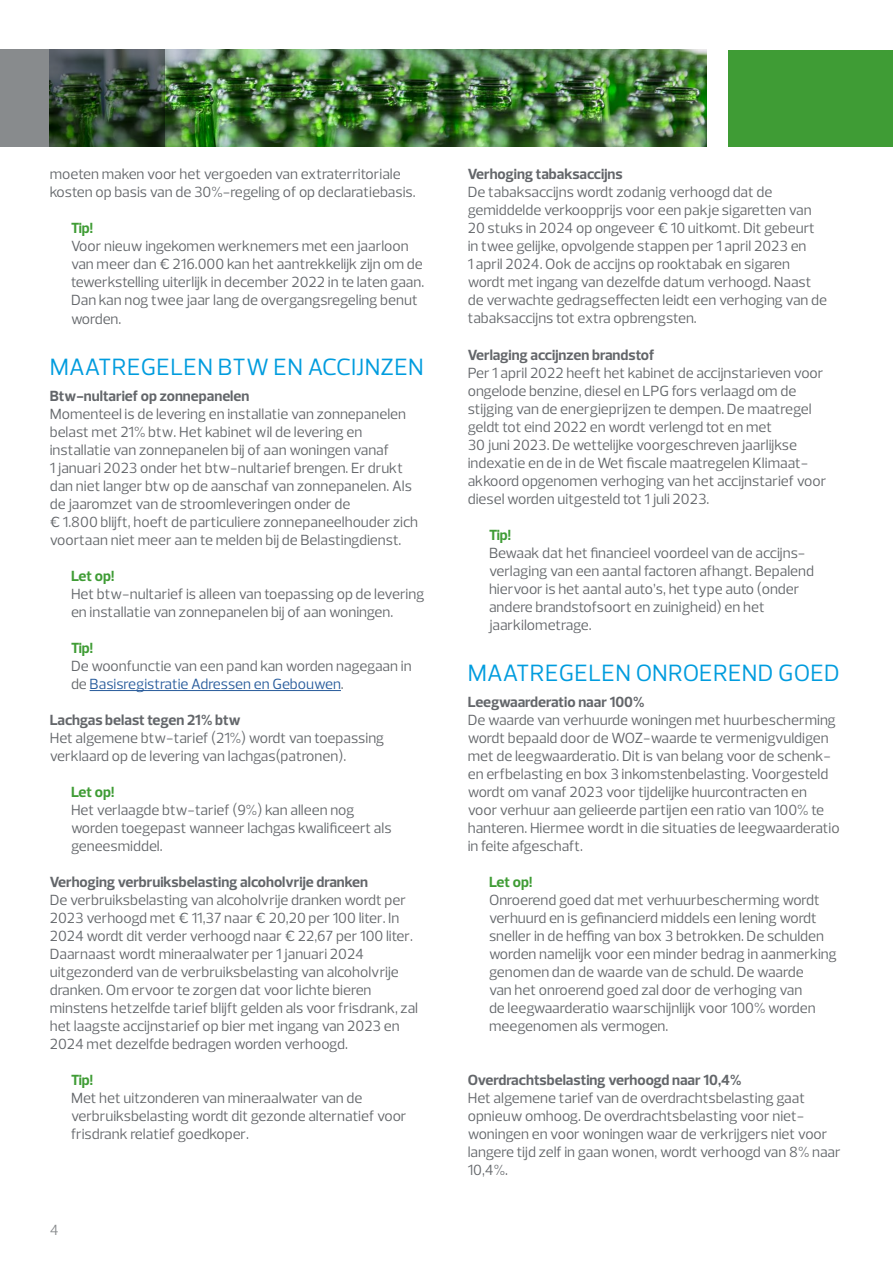
<style>
.page{position:relative;width:893px;height:1263px;background:#fff}
.page>*{position:absolute;margin:0;border:0;box-sizing:border-box;transform-origin:0 0}
.t1{font:24px "Prelo";letter-spacing:.015em;color:#009cde}
.t2{font:15px/18px "Prelo";color:#63666a}
.t3{font:700 15px "Prelo";color:#63666a}
.t4{font:700 15px "Prelo";color:#3f9c35}
.t5{font:15px "Prelo";color:#888b8d}
.s1{color:#275b9b}
</style>
<div class="page">
<div style="left:729px;top:50px;width:164px;height:97px;background:#3f9c35"></div>
<hr style="left:90px;top:690px;width:251px;height:1px;background:#275b9b">
<img style="left:164px;top:50px;width:543px;height:97px">
<svg style="left:0;top:50px;width:164px;height:97px;background:#4c5b4e"></svg>
<p class="t2" style="left:50px;top:166px;width:367px">moeten maken voor het vergoeden van extraterritoriale kosten op basis van de 30%-regeling of op declaratiebasis.</p>
<p class="t4" style="left:71px;top:219px;width:24px">Tip!</p>
<p class="t2" style="left:71px;top:238px;width:355px">Voor nieuw ingekomen werknemers met een jaarloon van meer dan € 216.000 kan het aantrekkelijk zijn om de tewerkstelling uiterlijk in december 2022 in te laten gaan.<br>Dan kan nog twee jaar lang de overgangsregeling benut worden.</p>
<h1 class="t1" style="left:50px;top:352px;width:375px">MAATREGELEN BTW EN ACCIJNZEN</h1>
<p class="t3" style="left:50px;top:387px;width:201px">Btw-nultarief op zonnepanelen</p>
<p class="t2" style="left:50px;top:405px;width:370px">Momenteel is de levering en installatie van zonnepanelen belast met 21% btw. Het kabinet wil de levering en installatie van zonnepanelen bij of aan woningen vanaf<br>1 januari 2023 onder het btw-nultarief brengen. Er drukt dan niet langer btw op de aanschaf van zonnepanelen. Als de jaaromzet van de stroomleveringen onder de<br>€ 1.800 blijft, hoeft de particuliere zonnepaneelhouder zich voortaan niet meer aan te melden bij de Belastingdienst.</p>
<p class="t4" style="left:71px;top:567px;width:45px">Let op!</p>
<p class="t2" style="left:71px;top:585px;width:355px">Het btw-nultarief is alleen van toepassing op de levering en installatie van zonnepanelen bij of aan woningen.</p>
<p class="t4" style="left:71px;top:639px;width:24px">Tip!</p>
<p class="t2" style="left:71px;top:657px;width:342px">De woonfunctie van een pand kan worden nagegaan in de <span class="s1">Basisregistratie Adressen en Gebouwen</span>.</p>
<p class="t3" style="left:50px;top:711px;width:192px">Lachgas belast tegen 21% btw</p>
<p class="t2" style="left:50px;top:729px;width:336px">Het algemene btw-tarief (21%) wordt van toepassing verklaard op de levering van lachgas(patronen).</p>
<p class="t4" style="left:71px;top:783px;width:45px">Let op!</p>
<p class="t2" style="left:71px;top:801px;width:322px">Het verlaagde btw-tarief (9%) kan alleen nog worden toegepast wanneer lachgas kwalificeert als geneesmiddel.</p>
<p class="t3" style="left:50px;top:873px;width:320px">Verhoging verbruiksbelasting alcoholvrije dranken</p>
<p class="t2" style="left:50px;top:891px;width:370px">De verbruiksbelasting van alcoholvrije dranken wordt per 2023 verhoogd met € 11,37 naar € 20,20 per 100 liter. In 2024 wordt dit verder verhoogd naar € 22,67 per 100 liter.<br>Daarnaast wordt mineraalwater per 1 januari 2024 uitgezonderd van de verbruiksbelasting van alcoholvrije dranken. Om ervoor te zorgen dat voor lichte bieren minstens hetzelfde tarief blijft gelden als voor frisdrank, zal het laagste accijnstarief op bier met ingang van 2023 en 2024 met dezelfde bedragen worden verhoogd.</p>
<p class="t4" style="left:71px;top:1071px;width:24px">Tip!</p>
<p class="t2" style="left:71px;top:1089px;width:337px">Met het uitzonderen van mineraalwater van de verbruiksbelasting wordt dit gezonde alternatief voor frisdrank relatief goedkoper.</p>
<p class="t5" style="left:50px;top:1221px;width:10px">4</p>
<p class="t3" style="left:468px;top:165px;width:156px">Verhoging tabaksaccijns</p>
<p class="t2" style="left:468px;top:184px;width:361px">De tabaksaccijns wordt zodanig verhoogd dat de gemiddelde verkoopprijs voor een pakje sigaretten van 20 stuks in 2024 op ongeveer € 10 uitkomt. Dit gebeurt in twee gelijke, opvolgende stappen per 1 april 2023 en<br>1 april 2024. Ook de accijns op rooktabak en sigaren wordt met ingang van dezelfde datum verhoogd. Naast de verwachte gedragseffecten leidt een verhoging van de tabaksaccijns tot extra opbrengsten.</p>
<p class="t3" style="left:468px;top:345px;width:188px">Verlaging accijnzen brandstof</p>
<p class="t2" style="left:468px;top:364px;width:360px">Per 1 april 2022 heeft het kabinet de accijnstarieven voor ongelode benzine, diesel en LPG fors verlaagd om de stijging van de energieprijzen te dempen. De maatregel geldt tot eind 2022 en wordt verlengd tot en met<br>30 juni 2023. De wettelijke voorgeschreven jaarlijkse indexatie en de in de Wet fiscale maatregelen Klimaat&shy;akkoord opgenomen verhoging van het accijnstarief voor diesel worden uitgesteld tot 1 juli 2023.</p>
<p class="t4" style="left:489px;top:525px;width:24px">Tip!</p>
<p class="t2" style="left:489px;top:544px;width:327px">Bewaak dat het financieel voordeel van de accijns&shy;verlaging van een aantal factoren afhangt. Bepalend hiervoor is het aantal auto’s, het type auto (onder andere brandstofsoort en zuinigheid) en het jaarkilometrage.</p>
<h1 class="t1" style="left:468px;top:658px;width:373px">MAATREGELEN ONROEREND GOED</h1>
<p class="t3" style="left:468px;top:693px;width:178px">Leegwaarderatio naar 100%</p>
<p class="t2" style="left:468px;top:711px;width:373px">De waarde van verhuurde woningen met huurbescherming wordt bepaald door de WOZ-waarde te vermenigvuldigen met de leegwaarderatio. Dit is van belang voor de schenk&shy;en erfbelasting en box 3 inkomstenbelasting. Voorgesteld wordt om vanaf 2023 voor tijdelijke huurcontracten en voor verhuur aan gelieerde partijen een ratio van 100% te hanteren. Hiermee wordt in die situaties de leegwaarderatio in feite afgeschaft.</p>
<p class="t4" style="left:489px;top:873px;width:45px">Let op!</p>
<p class="t2" style="left:489px;top:891px;width:349px">Onroerend goed dat met verhuurbescherming wordt verhuurd en is gefinancierd middels een lening wordt sneller in de heffing van box 3 betrokken. De schulden worden namelijk voor een minder bedrag in aanmerking genomen dan de waarde van de schuld. De waarde<br>van het onroerend goed zal door de verhoging van<br>de leegwaarderatio waarschijnlijk voor 100% worden meegenomen als vermogen.</p>
<p class="t3" style="left:468px;top:1071px;width:275px">Overdrachtsbelasting verhoogd naar 10,4%</p>
<p class="t2" style="left:468px;top:1089px;width:374px">Het algemene tarief van de overdrachtsbelasting gaat opnieuw omhoog. De overdrachtsbelasting voor niet&shy;woningen en voor woningen waar de verkrijgers niet voor langere tijd zelf in gaan wonen, wordt verhoogd van 8% naar 10,4%.</p>
</div>
